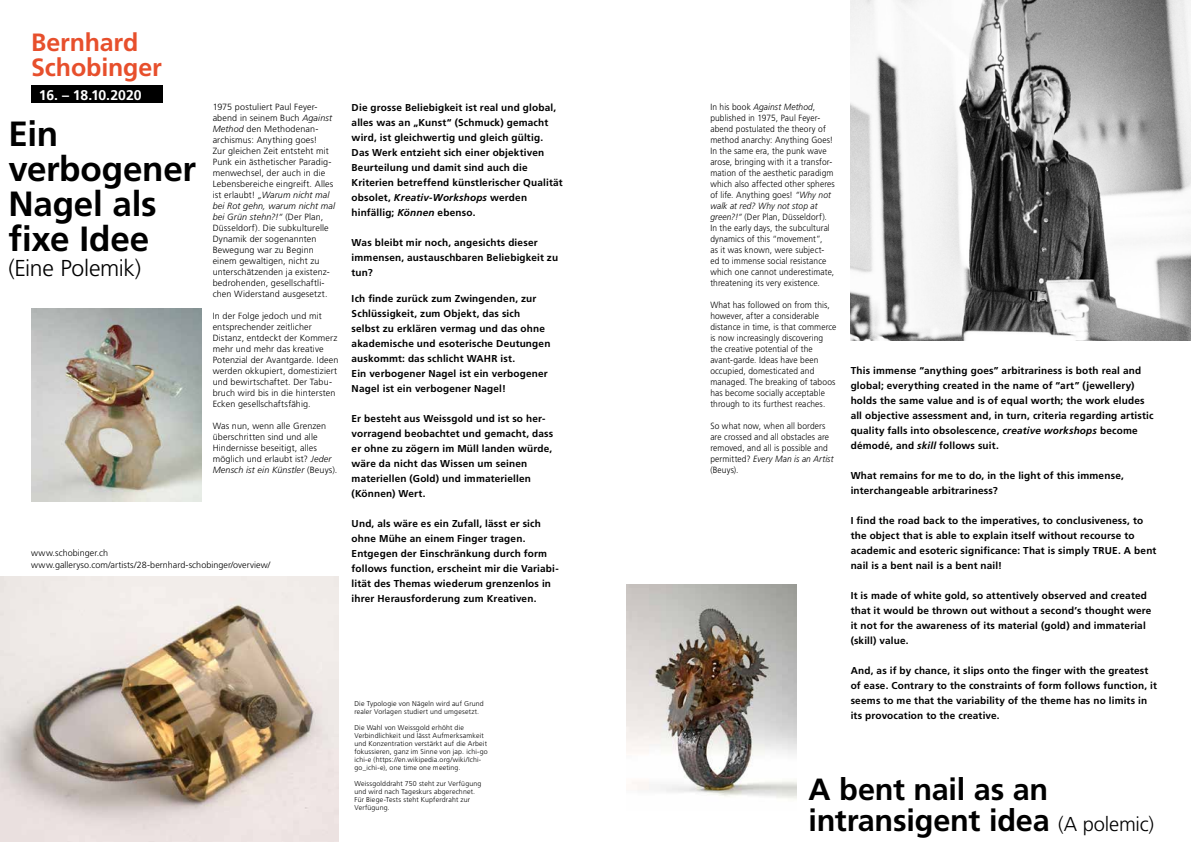
<style>
.page{position:relative;width:1191px;height:842px;background:#fff}
.page>*{position:absolute;margin:0;border:0;box-sizing:border-box;transform-origin:0 0}
.t1{font:700 35px/35px "Frutiger";letter-spacing:-.01em;color:#000}
.t2{font:700 30.6px/30.6px "Frutiger";letter-spacing:-.01em;color:#000}
.t3{font:700 25px/25px "Frutiger";letter-spacing:-.005em;color:#e74f2c}
.t4{font:300 23px "Frutiger";letter-spacing:-.015em;color:#000}
.t5{font:700 14px "Frutiger";letter-spacing:-.015em;color:#fff}
.t6{font:700 10px/15px "Frutiger";letter-spacing:.015em;color:#000}
.t7{font:300 9px/11px "Frutiger";letter-spacing:.015em;color:#000}
.t8{font:300 9px/11px "Frutiger";letter-spacing:.015em;color:#000;scale:.93 1}
.t9{font:300 7px/8px "Frutiger";letter-spacing:.025em;color:#000}
.s1{font-style:italic}
.s2{font-weight:300;font-size:20.1px}
</style>
<div class="page">
<img style="left:31px;top:309px;width:170px;height:193px">
<img style="left:0;top:577px;width:339px;height:265px">
<div style="left:31px;top:86px;width:132px;height:17px;background:#000"></div>
<img style="left:626px;top:584px;width:171px;height:215px">
<img style="left:850px;top:0;width:341px;height:340px">
<h3 class="t3" style="left:31px;top:29px;width:132px">Bernhard<br>Schobinger</h3>
<h1 class="t1" style="left:9px;top:116px;width:189px">Ein verbogener<br>Nagel als fixe Idee</h1>
<h3 class="t4" style="left:9px;top:255px;width:134px">(Eine Polemik)</h3>
<h3 class="t5" style="left:39px;top:86px;width:104px">16. – 18.10.2020</h3>
<p class="t7" style="left:213px;top:101px;width:124px">1975 postuliert Paul Feyer&shy;abend in seinem Buch <span class="s1">Against<br>Method</span> den Methodenan&shy;archismus: Anything goes!<br>Zur gleichen Zeit entsteht mit<br>Punk ein ästhetischer Paradig&shy;menwechsel, der auch in die<br>Lebensbereiche eingreift. Alles ist erlaubt! <span class="s1">„Warum nicht mal bei Rot gehn, warum nicht mal bei Grün stehn?!“</span> (Der Plan,<br>Düsseldorf). Die subkulturelle<br>Dynamik der sogenannten<br>Bewegung war zu Beginn einem gewaltigen, nicht zu unterschätzenden ja existenz&shy;bedrohenden, gesellschaftli&shy;chen Widerstand ausgesetzt.</p>
<p class="t7" style="left:213px;top:310px;width:127px">In der Folge jedoch und mit entsprechender zeitlicher<br>Distanz, entdeckt der Kommerz mehr und mehr das kreative<br>Potenzial der Avantgarde. Ideen werden okkupiert, domestiziert und bewirtschaftet. Der Tabu&shy;bruch wird bis in die hintersten<br>Ecken gesellschaftsfähig.</p>
<p class="t7" style="left:213px;top:420px;width:126px">Was nun, wenn alle Grenzen überschritten sind und alle<br>Hindernisse beseitigt, alles möglich und erlaubt ist? <span class="s1">Jeder<br>Mensch ist ein Künstler</span> (Beuys).</p>
<p class="t7" style="left:31px;top:546px;width:241px;line-height:12px">www.schobinger.ch www.galleryso.com/artists/28-bernhard-schobinger/overview/</p>
<p class="t6" style="left:351px;top:100px;width:213px">Die grosse Beliebigkeit ist real und global, alles was an „Kunst“ (Schmuck) gemacht wird, ist gleichwertig und gleich gültig.<br>Das Werk entzieht sich einer objektiven Beurteilung und damit sind auch die Kriterien betreffend künstlerischer Qualität obsolet, <span class="s1">Kreativ-Workshops</span> werden hinfällig; <span class="s1">Können</span> ebenso.</p>
<p class="t6" style="left:351px;top:235px;width:208px">Was bleibt mir noch, angesichts dieser immensen, austauschbaren Beliebigkeit zu tun?</p>
<p class="t6" style="left:351px;top:291px;width:200px">Ich finde zurück zum Zwingenden, zur Schlüssigkeit, zum Objekt, das sich selbst zu erklären vermag und das ohne akademische und esoterische Deutungen auskommt: das schlicht WAHR ist.<br>Ein verbogener Nagel ist ein verbogener Nagel ist ein verbogener Nagel!</p>
<p class="t6" style="left:351px;top:411px;width:203px">Er besteht aus Weissgold und ist so her&shy;vorragend beobachtet und gemacht, dass er ohne zu zögern im Müll landen würde, wäre da nicht das Wissen um seinen materiellen (Gold) und immateriellen (Können) Wert.</p>
<p class="t6" style="left:351px;top:516px;width:209px">Und, als wäre es ein Zufall, lässt er sich ohne Mühe an einem Finger tragen.<br>Entgegen der Einschränkung durch form follows function, erscheint mir die Variabi&shy;lität des Themas wiederum grenzenlos in ihrer Herausforderung zum Kreativen.</p>
<p class="t9" style="left:354px;top:700px;width:131px">Die Typologie von Nägeln wird auf Grund realer Vorlagen studiert und umgesetzt.</p>
<p class="t9" style="left:354px;top:724px;width:135px">Die Wahl von Weissgold erhöht die Verbindlichkeit und lässt Aufmerksamkeit und Konzentration verstärkt auf die Arbeit fokussieren, ganz im Sinne von jap. ichi-go ichi-e (https://en.wikipedia.org/wiki/Ichi&shy;go_ichi-e), one time one meeting.</p>
<p class="t9" style="left:354px;top:780px;width:128px">Weissgolddraht 750 steht zur Verfügung und wird nach Tageskurs abgerechnet.<br>Für Biege-Tests steht Kupferdraht zur<br>Verfügung.</p>
<p class="t8" style="left:710px;top:101px;width:135px">In his book <span class="s1">Against Method</span>, published in 1975, Paul Feyer&shy;abend postulated the theory of method anarchy: Anything Goes!<br>In the same era, the punk wave arose, bringing with it a transfor&shy;mation of the aesthetic paradigm which also affected other spheres of life. Anything goes! <span class="s1">“Why not walk at red? Why not stop at green?!“</span> (Der Plan, Düsseldorf).<br>In the early days, the subcultural dynamics of this “movement”,<br>as it was known, were subject&shy;ed to immense social resistance which one cannot underestimate, threatening its very existence.</p>
<p class="t8" style="left:710px;top:299px;width:137px">What has followed on from this, however, after a considerable distance in time, is that commerce is now increasingly discovering the creative potential of the avant-garde. Ideas have been occupied, domesticated and managed. The breaking of taboos has become socially acceptable through to its furthest reaches.</p>
<p class="t8" style="left:710px;top:420px;width:134px">So what now, when all borders are crossed and all obstacles are removed, and all is possible and permitted? <span class="s1">Every Man is an Artist </span>(Beuys).</p>
<p class="t6" style="left:850px;top:363px;width:304px">This immense “anything goes” arbitrariness is both real and global; everything created in the name of “art” (jewellery) holds the same value and is of equal worth; the work eludes all objective assessment and, in turn, criteria regarding artistic quality falls into obsolescence, <span class="s1">creative workshops</span> become démodé, and <span class="s1">skill</span> follows suit.</p>
<p class="t6" style="left:850px;top:468px;width:275px">What remains for me to do, in the light of this immense, interchangeable arbitrariness?</p>
<p class="t6" style="left:850px;top:513px;width:307px">I find the road back to the imperatives, to conclusiveness, to the object that is able to explain itself without recourse to academic and esoteric significance: That is simply TRUE. A bent nail is a bent nail is a bent nail!</p>
<p class="t6" style="left:850px;top:588px;width:302px">It is made of white gold, so attentively observed and created that it would be thrown out without a second’s thought were it not for the awareness of its material (gold) and immaterial (skill) value.</p>
<p class="t6" style="left:850px;top:663px;width:308px">And, as if by chance, it slips onto the finger with the greatest of ease. Contrary to the constraints of form follows function, it seems to me that the variability of the theme has no limits in its provocation to the creative.</p>
<h2 class="t2" style="left:808px;top:774px;width:347px">A bent nail as an intransigent idea <span class="s2">(A polemic)</span></h2>
</div>
